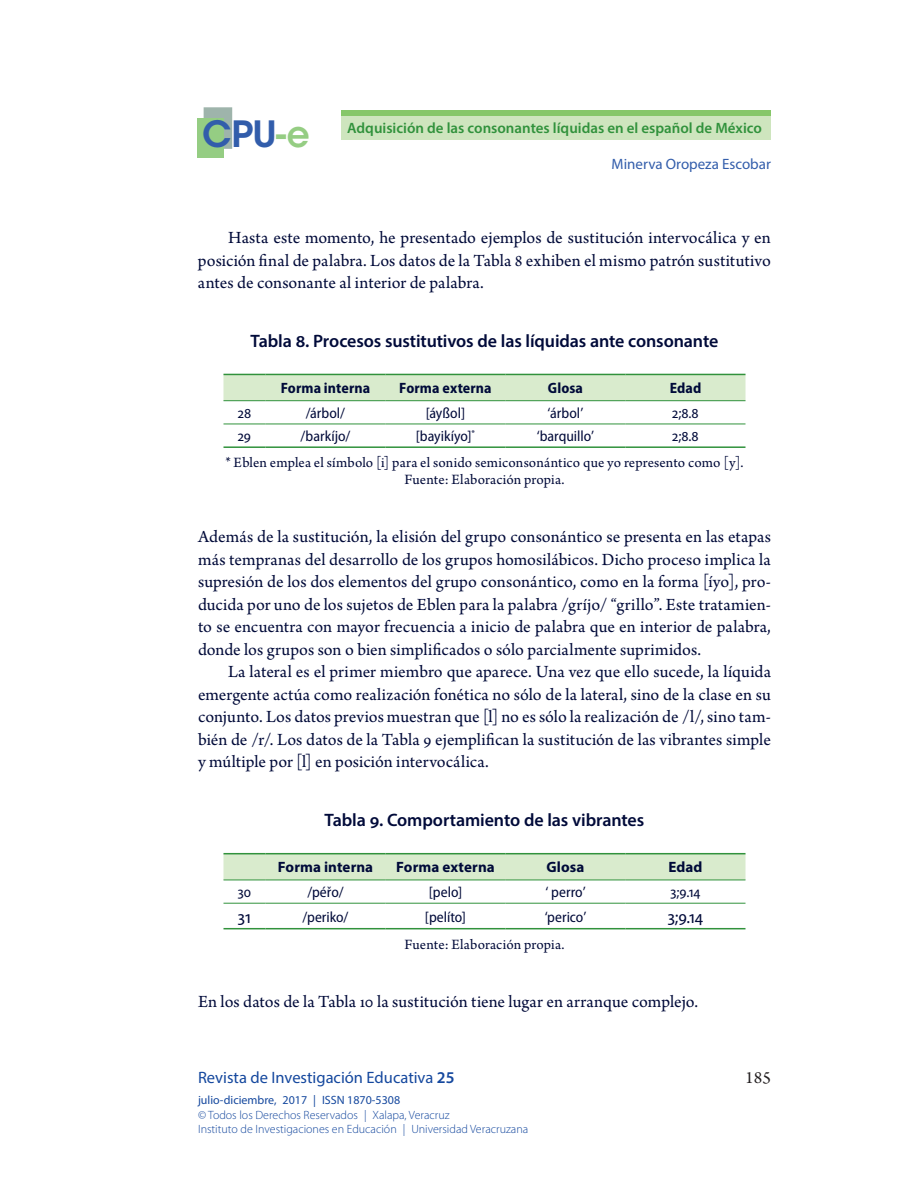
<style>
.page{position:relative;width:918px;height:1188px;background:#fff}
.page>*{position:absolute;margin:0;border:0;box-sizing:border-box;transform-origin:0 0}
.t1{font:600 36px "ITC Avant Garde Std";color:#325dab}
.t2{font:18px/22.5px "Arno Pro";color:#000a39;text-align:justify}
.t3{font:600 18px "Myriad Pro";letter-spacing:-.005em;color:#000a39}
.t4{font:semi-condensed 18px "Myriad Pro";color:#000a39}
.t5{font:18px "Arno Pro";color:#231f20}
.t6{font:16.5px "Myriad Pro";color:#15489e}
.t7{font:15px/16.5px "Arno Pro";letter-spacing:.01em;color:#000a39;text-align:center}
.t8{font:semi-condensed 15px "Myriad Pro";color:#000a39}
.t9{font:600 15px "Myriad Pro";color:#31923c}
.t10{font:700 semi-condensed 15px "Myriad Pro";letter-spacing:.005em;color:#000a39}
.t11{font:700 15px "Myriad Pro";letter-spacing:.005em;color:#000a39}
.t12{font:15px "Myriad Pro";color:#325dab}
.t13{font:300 12px/13.5px "Myriad Pro";color:#15489e}
.t14{font:12px "Myriad Pro";color:#15489e}
.s1{color:#95cd83}
.s2{font-weight:600}
</style>
<div class="page">
<div style="left:204px;top:107px;width:28px;height:42px;background:#9eb4ab;border:2px solid #9eb4ab"></div>
<div style="left:197px;top:118px;width:27px;height:40px;background:#95cd83"></div>
<div style="left:341px;top:116px;width:430px;height:23px;background:#cee5be"></div>
<div style="left:341px;top:110px;width:430px;height:6px;background:#86c769"></div>
<div style="left:224px;top:375px;width:522px;height:25px;background:#d9ebcd"></div>
<hr style="left:224px;top:446px;width:42px;height:2px;background:#31923c">
<hr style="left:266px;top:446px;width:120px;height:2px;background:#31923c">
<hr style="left:386px;top:446px;width:120px;height:2px;background:#31923c">
<hr style="left:506px;top:446px;width:120px;height:2px;background:#31923c">
<hr style="left:626px;top:446px;width:120px;height:2px;background:#31923c">
<hr style="left:224px;top:424px;width:42px;height:1px;background:#31923c">
<hr style="left:266px;top:424px;width:120px;height:1px;background:#31923c">
<hr style="left:386px;top:424px;width:120px;height:1px;background:#31923c">
<hr style="left:506px;top:424px;width:120px;height:1px;background:#31923c">
<hr style="left:626px;top:424px;width:120px;height:1px;background:#31923c">
<hr style="left:224px;top:374px;width:42px;height:1px;background:#31923c">
<hr style="left:266px;top:374px;width:120px;height:1px;background:#31923c">
<hr style="left:386px;top:374px;width:120px;height:1px;background:#31923c">
<hr style="left:506px;top:374px;width:120px;height:1px;background:#31923c">
<hr style="left:626px;top:374px;width:120px;height:1px;background:#31923c">
<hr style="left:224px;top:400px;width:42px;height:1px;background:#31923c">
<hr style="left:266px;top:400px;width:120px;height:1px;background:#31923c">
<hr style="left:386px;top:400px;width:120px;height:1px;background:#31923c">
<hr style="left:506px;top:400px;width:120px;height:1px;background:#31923c">
<hr style="left:626px;top:400px;width:120px;height:1px;background:#31923c">
<svg style="left:224px;top:854px;width:522px;height:26px;background:#d2e7c7"></svg>
<hr style="left:224px;top:853px;width:42px;height:1px;background:#31923c">
<hr style="left:266px;top:853px;width:120px;height:1px;background:#31923c">
<hr style="left:386px;top:853px;width:120px;height:1px;background:#31923c">
<hr style="left:506px;top:853px;width:120px;height:1px;background:#31923c">
<hr style="left:626px;top:853px;width:120px;height:1px;background:#31923c">
<hr style="left:224px;top:928px;width:42px;height:1px;background:#31923c">
<hr style="left:266px;top:928px;width:120px;height:1px;background:#31923c">
<hr style="left:386px;top:928px;width:120px;height:1px;background:#31923c">
<hr style="left:506px;top:928px;width:120px;height:1px;background:#31923c">
<hr style="left:626px;top:928px;width:120px;height:1px;background:#31923c">
<hr style="left:224px;top:880px;width:42px;height:1px;background:#31923c">
<hr style="left:266px;top:880px;width:120px;height:1px;background:#31923c">
<hr style="left:386px;top:880px;width:120px;height:1px;background:#31923c">
<hr style="left:506px;top:880px;width:120px;height:1px;background:#31923c">
<hr style="left:626px;top:880px;width:120px;height:1px;background:#31923c">
<hr style="left:224px;top:903px;width:42px;height:1px;background:#31923c">
<hr style="left:266px;top:903px;width:120px;height:1px;background:#31923c">
<hr style="left:386px;top:903px;width:120px;height:1px;background:#31923c">
<hr style="left:506px;top:903px;width:120px;height:1px;background:#31923c">
<hr style="left:626px;top:903px;width:120px;height:1px;background:#31923c">
<h1 class="t1" style="left:202px;top:111px;width:109px">CPU<span class="s1">-e</span></h1>
<p class="t9" style="left:347px;top:119px;width:416px">Adquisición de las consonantes líquidas en el español de México</p>
<p class="t12" style="left:612px;top:155px;width:161px">Minerva Oropeza Escobar</p>
<p class="t2" style="left:198px;top:227px;width:574px;text-indent:30px">Hasta este momento, he presentado ejemplos de sustitución intervocálica y en posición final de palabra. Los datos de la Tabla 8 exhiben el mismo patrón sustitutivo antes de consonante al interior de palabra.</p>
<p class="t3" style="left:251px;top:329px;width:469px">Tabla 8. Procesos sustitutivos de las líquidas ante consonante</p>
<p class="t10" style="left:281px;top:380px;width:91px">Forma interna</p>
<p class="t10" style="left:399px;top:380px;width:94px">Forma externa</p>
<p class="t10" style="left:548px;top:380px;width:37px">Glosa</p>
<p class="t10" style="left:670px;top:380px;width:33px">Edad</p>
<p class="t8" style="left:238px;top:405px;width:15px">28</p>
<p class="t8" style="left:306px;top:405px;width:41px">/árbol/</p>
<p class="t8" style="left:426px;top:405px;width:41px">[áyßol]</p>
<p class="t8" style="left:548px;top:405px;width:37px">‘árbol’</p>
<p class="t8" style="left:672px;top:405px;width:28px">2;8.8</p>
<p class="t8" style="left:238px;top:428px;width:15px">29</p>
<p class="t8" style="left:301px;top:428px;width:51px">/barkíjo/</p>
<p class="t8" style="left:416px;top:428px;width:61px">[bayikíyo]<sup>*</sup></p>
<p class="t8" style="left:537px;top:428px;width:59px">‘barquillo’</p>
<p class="t8" style="left:672px;top:428px;width:28px">2;8.8</p>
<p class="t7" style="left:225px;top:455px;width:520px">* Eblen emplea el símbolo [i] para el sonido semiconsonántico que yo represento como [y].<br>Fuente: Elaboración propia.</p>
<p class="t2" style="left:198px;top:527px;width:575px">Además de la sustitución, la elisión del grupo consonántico se presenta en las etapas más tempranas del desarrollo de los grupos homosilábicos. Dicho proceso implica la supresión de los dos elementos del grupo consonántico, como en la forma [íyo], pro&shy;ducida por uno de los sujetos de Eblen para la palabra /gríjo/ “grillo”. Este tratamien&shy;to se encuentra con mayor frecuencia a inicio de palabra que en interior de palabra, donde los grupos son o bien simplificados o sólo parcialmente suprimidos.</p>
<p class="t2" style="left:198px;top:662px;width:575px;text-indent:30px">La lateral es el primer miembro que aparece. Una vez que ello sucede, la líquida emergente actúa como realización fonética no sólo de la lateral, sino de la clase en su conjunto. Los datos previos muestran que [l] no es sólo la realización de /l/, sino tam&shy;bién de /r/. Los datos de la Tabla 9 ejemplifican la sustitución de las vibrantes simple y múltiple por [l] en posición intervocálica.</p>
<p class="t3" style="left:325px;top:808px;width:321px">Tabla 9. Comportamiento de las vibrantes</p>
<p class="t11" style="left:278px;top:858px;width:97px">Forma interna</p>
<p class="t11" style="left:396px;top:858px;width:100px">Forma externa</p>
<p class="t11" style="left:547px;top:858px;width:39px">Glosa</p>
<p class="t11" style="left:668px;top:858px;width:36px">Edad</p>
<p class="t8" style="left:238px;top:884px;width:15px">30</p>
<p class="t8" style="left:307px;top:884px;width:38px">/péřo/</p>
<p class="t8" style="left:429px;top:884px;width:35px">[pelo]</p>
<p class="t8" style="left:545px;top:884px;width:42px">‘ perro’</p>
<p class="t8" style="left:671px;top:884px;width:31px">3;9.14</p>
<p class="t4" style="left:238px;top:907px;width:15px">31</p>
<p class="t8" style="left:303px;top:908px;width:47px">/periko/</p>
<p class="t8" style="left:425px;top:908px;width:43px">[pelíto]</p>
<p class="t8" style="left:545px;top:908px;width:43px">‘perico’</p>
<p class="t4" style="left:668px;top:907px;width:37px">3;9.14</p>
<p class="t7" style="left:404px;top:937px;width:162px">Fuente: Elaboración propia.</p>
<p class="t2" style="left:198px;top:992px;width:502px">En los datos de la Tabla 10 la sustitución tiene lugar en arranque complejo.</p>
<p class="t6" style="left:198px;top:1068px;width:258px">Revista de Investigación Educativa <span class="s2">25</span></p>
<p class="t5" style="left:745px;top:1068px;width:27px">185</p>
<p class="t14" style="left:198px;top:1093px;width:204px">julio-diciembre, 2017 | ISSN 1870-5308</p>
<p class="t13" style="left:198px;top:1109px;width:332px">© Todos los Derechos Reservados | Xalapa, Veracruz<br>Instituto de Investigaciones en Educación | Universidad Veracruzana</p>
</div>
